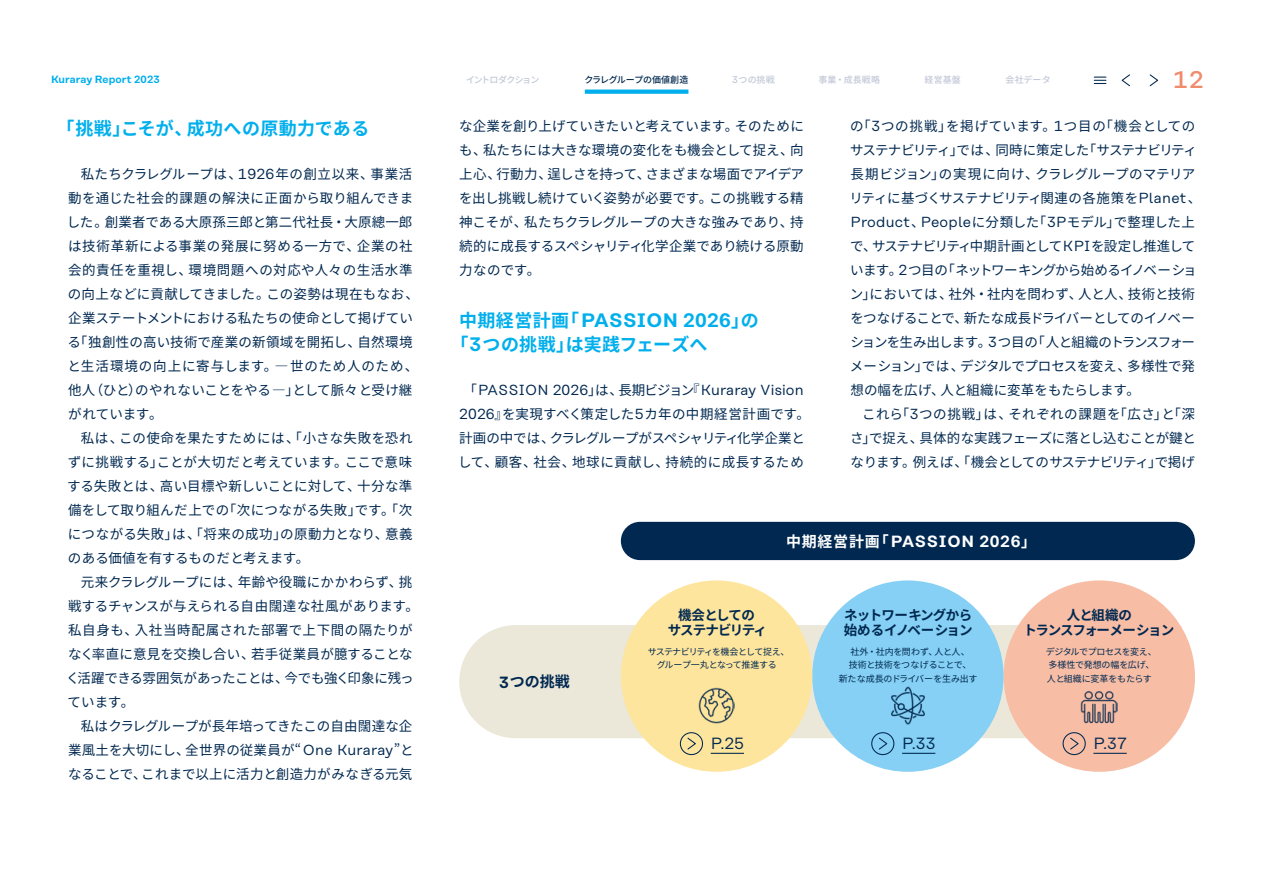
<style>
.page{position:relative;width:1263px;height:893px;background:#fff}
.page>*{position:absolute;margin:0;border:0;box-sizing:border-box;transform-origin:0 0}
.t1{font:500 24px "Rational Text";color:#f08b6c}
.t2{font:600 19.5px "Rational Text";letter-spacing:.02em;color:#00afec}
.t3{font:700 18px "Noto Sans CJ Kjp";letter-spacing:.01em;color:#00afec}
.t4{font:600 16.2px "Rational Text";letter-spacing:.045em;color:#fff}
.t5{font:16.2px "Rational Text";color:#002850}
.t6{font:700 15px "Noto Sans CJ Kjp";color:#002850}
.t7{font:14.55px "Rational Text";letter-spacing:.01em;color:#002850}
.t8{font:13.5px/24px "Noto Sans CJ Kjp";letter-spacing:.005em;color:#002850;text-align:justify}
.t9{font:13.5px/24px "Noto Sans CJ Kjp";letter-spacing:-.025em;color:#002850}
.t10{font:700 13.5px/15px "Noto Sans CJ Kjp";letter-spacing:-.065em;color:#002850;text-align:center}
.t11{font:700 13.5px/15px "Noto Sans CJ Kjp";letter-spacing:-.045em;color:#002850}
.t12{font:600 10.5px "Rational Text";letter-spacing:.01em;color:#00afec}
.t13{font:9px/13.5px "Noto Sans CJ Kjp";letter-spacing:-.035em;color:#002850;text-align:center}
.t14{font:9px/13.5px "Noto Sans CJ Kjp";letter-spacing:-.06em;color:#002850;text-align:center}
.t15{font:500 9px "Noto Sans CJ Kjp";color:#c1c8d7}
.t16{font:500 9px "Noto Sans CJ Kjp";letter-spacing:-.025em;color:#002850}
.t17{font:500 9px "Noto Sans CJ Kjp";letter-spacing:-.095em;color:#c1c8d7}
.s1{font-family:"Rational Text";font-size:9.75px}
.s2{font-family:"Rational Text";font-size:14.55px}
.s3{font-family:"Noto Sans CJ Kjp";font-weight:700;font-size:18px}
.s4{font-family:"Rational Text";font-weight:600;font-size:19.5px}
.s5{font-family:"Noto Sans CJ Kjp";font-size:13.5px}
.s6{font-family:"Rational Text";font-weight:600;font-size:16.2px}
.s7{font-family:"Noto Sans CJ Kjp";font-weight:700;font-size:15px}
</style>
<div class="page">
<div style="left:459px;top:625px;width:736px;height:113px;background:#ebe8d9;border-radius:57px"></div>
<div style="left:1003px;top:580px;width:192px;height:192px;background:#f7bda5;border-radius:50%"></div>
<div style="left:812px;top:580px;width:191px;height:192px;background:#85d0f4;border-radius:50%"></div>
<div style="left:621px;top:580px;width:191px;height:192px;background:#fee59d;border-radius:50%"></div>
<div style="left:621px;top:522px;width:574px;height:38px;background:#002850;border-radius:19px"></div>
<img style="left:699px;top:688px;width:35px;height:35px">
<img style="left:891px;top:687px;width:34px;height:38px">
<img style="left:1081px;top:691px;width:37px;height:33px">
<hr style="left:711px;top:753px;width:33px;height:1px;background:#002850">
<div style="left:680px;top:732px;width:23px;height:23px;border:1px solid #002850;border-radius:50%"></div>
<svg style="left:687px;top:737px;width:9px;height:13px"></svg>
<hr style="left:902px;top:753px;width:33px;height:1px;background:#002850">
<div style="left:871px;top:732px;width:23px;height:23px;border:1px solid #002850;border-radius:50%"></div>
<svg style="left:878px;top:737px;width:10px;height:13px"></svg>
<hr style="left:1093px;top:753px;width:34px;height:1px;background:#002850">
<div style="left:1062px;top:732px;width:24px;height:23px;border:1px solid #002850;border-radius:50%"></div>
<svg style="left:1070px;top:737px;width:9px;height:13px"></svg>
<svg style="left:1121px;top:74px;width:9px;height:13px"></svg>
<svg style="left:1149px;top:74px;width:9px;height:13px"></svg>
<svg style="left:1094px;top:77px;width:12px;height:7px"></svg>
<svg style="left:585px;top:90px;width:103px;height:4px"></svg>
<p class="t12" style="left:51px;top:73px;width:110px">Kuraray Report 2023</p>
<p class="t17" style="left:466px;top:75px;width:75px">イントロダクション</p>
<p class="t16" style="left:584px;top:75px;width:105px">クラレグループの価値創造</p>
<p class="t15" style="left:732px;top:75px;width:44px"><span class="s1">3</span>つの挑戦</p>
<p class="t15" style="left:818px;top:75px;width:63px">事業・成長戦略</p>
<p class="t15" style="left:925px;top:75px;width:38px">経営基盤</p>
<p class="t15" style="left:1005px;top:75px;width:47px">会社データ</p>
<h1 class="t1" style="left:1173px;top:66px;width:31px">12</h1>
<h3 class="t3" style="left:57px;top:118px;width:314px">「挑戦」こそが、成功への原動力である</h3>
<p class="t8" style="left:67px;top:162px;width:353px;text-align:left;text-indent:14px">私たちクラレグループは、<span class="s2">1926</span>年の創立以来、事業活動を通じた社会的課題の解決に正面から取り組んできました。創業者である大原孫三郎と第二代社長・大原總一郎は技術革新による事業の発展に努める一方で、企業の社会的責任を重視し、環境問題への対応や人々の生活水準の向上などに貢献してきました。この姿勢は現在もなお、企業ステートメントにおける私たちの使命として掲げている「独創性の高い技術で産業の新領域を開拓し、自然環境と生活環境の向上に寄与します。―世のため人のため、他人（ひと）のやれないことをやる―」として脈々と受け継がれています。</p>
<p class="t8" style="left:67px;top:426px;width:347px;text-indent:13px">私は、この使命を果たすためには、「小さな失敗を恐れずに挑戦する」ことが大切だと考えています。ここで意味する失敗とは、高い目標や新しいことに対して、十分な準備をして取り組んだ上での「次につながる失敗」です。「次につながる失敗」は、「将来の成功」の原動力となり、意義のある価値を有するものだと考えます。</p>
<p class="t8" style="left:66px;top:570px;width:354px;text-align:left;text-indent:15px">元来クラレグループには、年齢や役職にかかわらず、挑戦するチャンスが与えられる自由闊達な社風があります。私自身も、入社当時配属された部署で上下間の隔たりがなく率直に意見を交換し合い、若手従業員が臆することなく活躍できる雰囲気があったことは、今でも強く印象に残っています。</p>
<p class="t8" style="left:68px;top:714px;width:347px;text-indent:13px">私はクラレグループが長年培ってきたこの自由闊達な企業風土を大切にし、全世界の従業員が“<span class="s2">One Kuraray</span>”となることで、これまで以上に活力と創造力がみなぎる元気</p>
<p class="t8" style="left:459px;top:114px;width:347px">な企業を創り上げていきたいと考えています。そのためにも、私たちには大きな環境の変化をも機会として捉え、向上心、行動力、逞しさを持って、さまざまな場面でアイデアを出し挑戦し続けていく姿勢が必要です。この挑戦する精神こそが、私たちクラレグループの大きな強みであり、持続的に成長するスペシャリティ化学企業であり続ける原動力なのです。</p>
<h2 class="t2" style="left:459px;top:309px;width:301px"><span class="s3">中期経営計画「</span>PASSION 2026<span class="s3">」の</span></h2>
<h3 class="t3" style="left:450px;top:334px;width:258px">「<span class="s4">3</span>つの挑戦」は実践フェーズへ</h3>
<p class="t7" style="left:463px;top:382px;width:342px"><span class="s5">「</span>PASSION 2026<span class="s5">」は、長期ビジョン『</span>Kuraray Vision</p>
<p class="t8" style="left:458px;top:402px;width:353px;text-align:left"><span class="s2">2026</span>』を実現すべく策定した<span class="s2">5</span>カ年の中期経営計画です。計画の中では、クラレグループがスペシャリティ化学企業として、顧客、社会、地球に貢献し、持続的に成長するため</p>
<p class="t9" style="left:849px;top:114px;width:353px">の「<span class="s2">3</span>つの挑戦」を掲げています。<span class="s2">1</span>つ目の「機会としてのサステナビリティ」では、同時に策定した「サステナビリティ長期ビジョン」の実現に向け、クラレグループのマテリアリティに基づくサステナビリティ関連の各施策を<span class="s2">Planet</span>、<br><span class="s2">Product</span>、<span class="s2">People</span>に分類した「<span class="s2">3P</span>モデル」で整理した上で、サステナビリティ中期計画として<span class="s2">KPI</span>を設定し推進しています。<span class="s2">2</span>つ目の「ネットワーキングから始めるイノベーション」においては、社外・社内を問わず、人と人、技術と技術をつなげることで、新たな成長ドライバーとしてのイノベーションを生み出します。<span class="s2">3</span>つ目の「人と組織のトランスフォーメーション」では、デジタルでプロセスを変え、多様性で発想の幅を広げ、人と組織に変革をもたらします。</p>
<p class="t8" style="left:850px;top:402px;width:348px;text-indent:12px">これら「<span class="s2">3</span>つの挑戦」は、それぞれの課題を「広さ」と「深さ」で捉え、具体的な実践フェーズに落とし込むことが鍵となります。例えば、「機会としてのサステナビリティ」で掲げ</p>
<p class="t6" style="left:499px;top:673px;width:72px"><span class="s6">3</span>つの挑戦</p>
<p class="t4" style="left:786px;top:532px;width:252px"><span class="s7">中期経営計画「</span>PASSION 2026<span class="s7">」</span></p>
<p class="t10" style="left:668px;top:608px;width:101px">機会としての<br>サステナビリティ</p>
<p class="t14" style="left:648px;top:645px;width:143px">サステナビリティを機会として捉え、グループ一丸となって推進する</p>
<p class="t11" style="left:844px;top:608px;width:130px">ネットワーキングから始めるイノベーション</p>
<p class="t13" style="left:839px;top:645px;width:140px">社外・社内を問わず、人と人、<br>技術と技術をつなげることで、<br>新たな成長のドライバーを生み出す</p>
<p class="t10" style="left:1023px;top:608px;width:152px">人と組織の<br>トランスフォーメーション</p>
<p class="t13" style="left:1046px;top:645px;width:112px;text-align:left">デジタルでプロセスを変え、多様性で発想の幅を広げ、人と組織に変革をもたらす</p>
<p class="t5" style="left:711px;top:734px;width:35px">P.25</p>
<p class="t5" style="left:902px;top:734px;width:35px">P.33</p>
<p class="t5" style="left:1093px;top:734px;width:35px">P.37</p>
</div>
